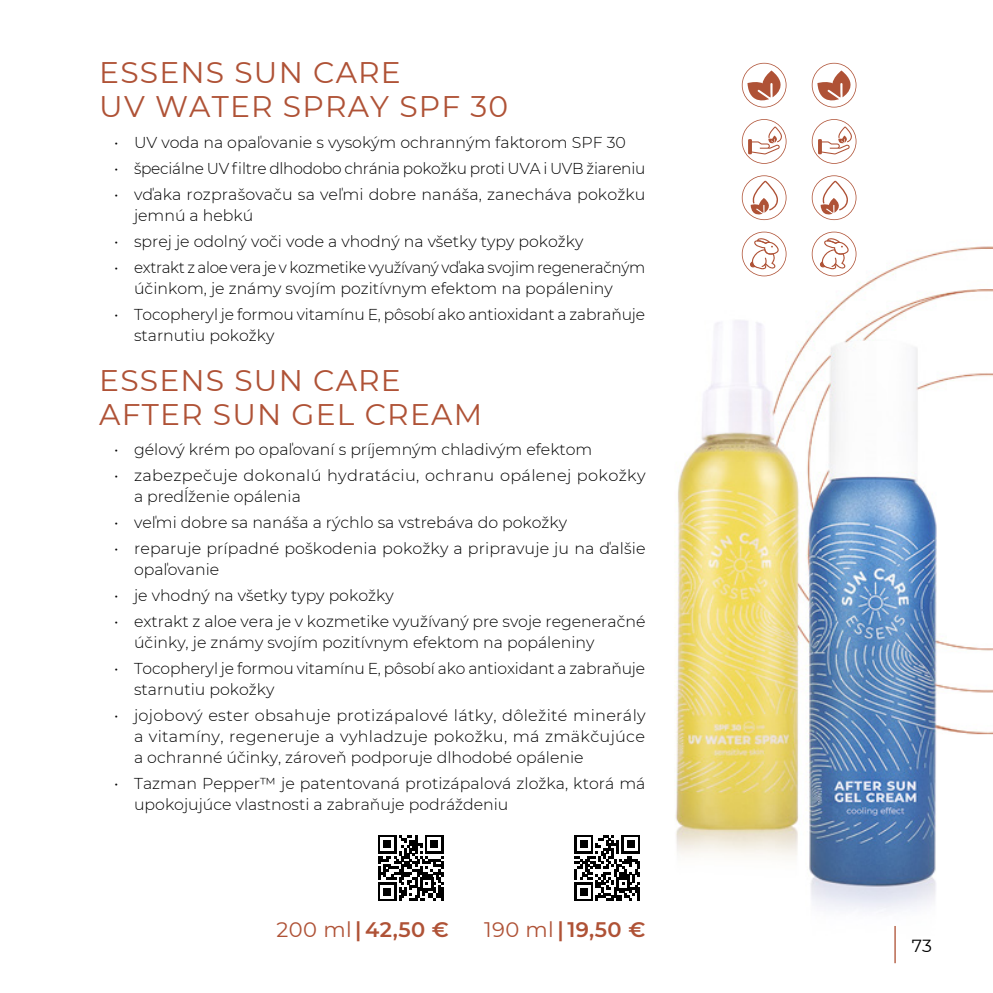
<style>
.page{position:relative;width:993px;height:993px;background:#fff}
.page>*{position:absolute;margin:0;border:0;box-sizing:border-box;transform-origin:0 0}
.t1{font:29.75px/33.2px "Montserrat";letter-spacing:.04em;color:#af5236}
.t2{font:600 21px "Montserrat";letter-spacing:.02em;color:#af5236}
.t3{font:17.5px "Montserrat";color:#000}
.t4{font:300 15.75px/21px "Montserrat";color:#000}
.t5{font:300 15.75px/21px "Montserrat";letter-spacing:-.02em;color:#000}
.t6{font:300 15.75px/21px "Montserrat";letter-spacing:.02em;color:#000}
.s1{font-weight:400}
</style>
<div class="page">
<img style="left:674px;top:62px;width:318px;height:902px">
<svg style="left:378px;top:835px;width:65px;height:65px"></svg>
<svg style="left:574px;top:835px;width:66px;height:65px"></svg>
<svg style="left:741px;top:63px;width:50px;height:44px"></svg>
<svg style="left:741px;top:119px;width:45px;height:45px"></svg>
<svg style="left:741px;top:175px;width:45px;height:45px"></svg>
<svg style="left:741px;top:231px;width:45px;height:45px"></svg>
<svg style="left:811px;top:63px;width:50px;height:44px"></svg>
<svg style="left:811px;top:119px;width:45px;height:45px"></svg>
<svg style="left:811px;top:175px;width:45px;height:45px"></svg>
<svg style="left:811px;top:231px;width:45px;height:45px"></svg>
<hr style="left:894px;top:925px;width:1px;height:37px;background:#af5236">
<h1 class="t1" style="left:99px;top:55px;width:410px">ESSENS SUN CARE<br>UV WATER SPRAY SPF 30</h1>
<p class="t4" style="left:114px;top:131px;width:513px">• UV voda na opaľovanie s vysokým ochranným faktorom SPF 30</p>
<p class="t4" style="left:114px;top:157px;width:532px">• špeciálne UV filtre dlhodobo chránia pokožku proti UVA i UVB žiareniu</p>
<p class="t4" style="left:134px;top:183px;width:513px;text-indent:-20px">• vďaka rozprašovaču sa veľmi dobre nanáša, zanecháva pokožku jemnú a hebkú</p>
<p class="t4" style="left:114px;top:230px;width:470px">• sprej je odolný voči vode a vhodný na všetky typy pokožky</p>
<p class="t5" style="left:134px;top:256px;width:512px;text-indent:-20px">• extrakt z aloe vera je v kozmetike využívaný vďaka svojim regeneračným účinkom, je známy svojím pozitívnym efektom na popáleniny</p>
<p class="t4" style="left:134px;top:303px;width:512px;text-indent:-20px">• Tocopheryl je formou vitamínu E, pôsobí ako antioxidant a zabraňuje starnutiu pokožky</p>
<h1 class="t1" style="left:99px;top:363px;width:384px">ESSENS SUN CARE<br>AFTER SUN GEL CREAM</h1>
<p class="t4" style="left:114px;top:439px;width:479px">• gélový krém po opaľovaní s príjemným chladivým efektom</p>
<p class="t6" style="left:134px;top:464px;width:513px;text-indent:-20px">• zabezpečuje dokonalú hydratáciu, ochranu opálenej pokožky a predĺženie opálenia</p>
<p class="t4" style="left:114px;top:511px;width:454px">• veľmi dobre sa nanáša a rýchlo sa vstrebáva do pokožky</p>
<p class="t4" style="left:134px;top:537px;width:513px;text-indent:-20px">• reparuje prípadné poškodenia pokožky a pripravuje ju na ďalšie opaľovanie</p>
<p class="t4" style="left:114px;top:584px;width:281px">• je vhodný na všetky typy pokožky</p>
<p class="t4" style="left:134px;top:610px;width:512px;text-indent:-20px">• extrakt z aloe vera je v kozmetike využívaný pre svoje regeneračné účinky, je známy svojím pozitívnym efektom na popáleniny</p>
<p class="t4" style="left:134px;top:657px;width:512px;text-indent:-20px">• Tocopheryl je formou vitamínu E, pôsobí ako antioxidant a zabraňuje starnutiu pokožky</p>
<p class="t4" style="left:134px;top:704px;width:513px;text-align:justify;text-indent:-20px">• jojobový ester obsahuje protizápalové látky, dôležité minerály a vitamíny, regeneruje a vyhladzuje pokožku, má zmäkčujúce a ochranné účinky, zároveň podporuje dlhodobé opálenie</p>
<p class="t4" style="left:134px;top:772px;width:512px;text-indent:-20px">• Tazman Pepper™ je patentovaná protizápalová zložka, ktorá má upokojujúce vlastnosti a zabraňuje podráždeniu</p>
<h2 class="t2" style="left:276px;top:913px;width:174px"><span class="s1">200 ml</span> | 42,50 €</h2>
<h2 class="t2" style="left:484px;top:913px;width:163px"><span class="s1">190 ml</span> | 19,50 €</h2>
<p class="t3" style="left:911px;top:933px;width:22px">73</p>
</div>
